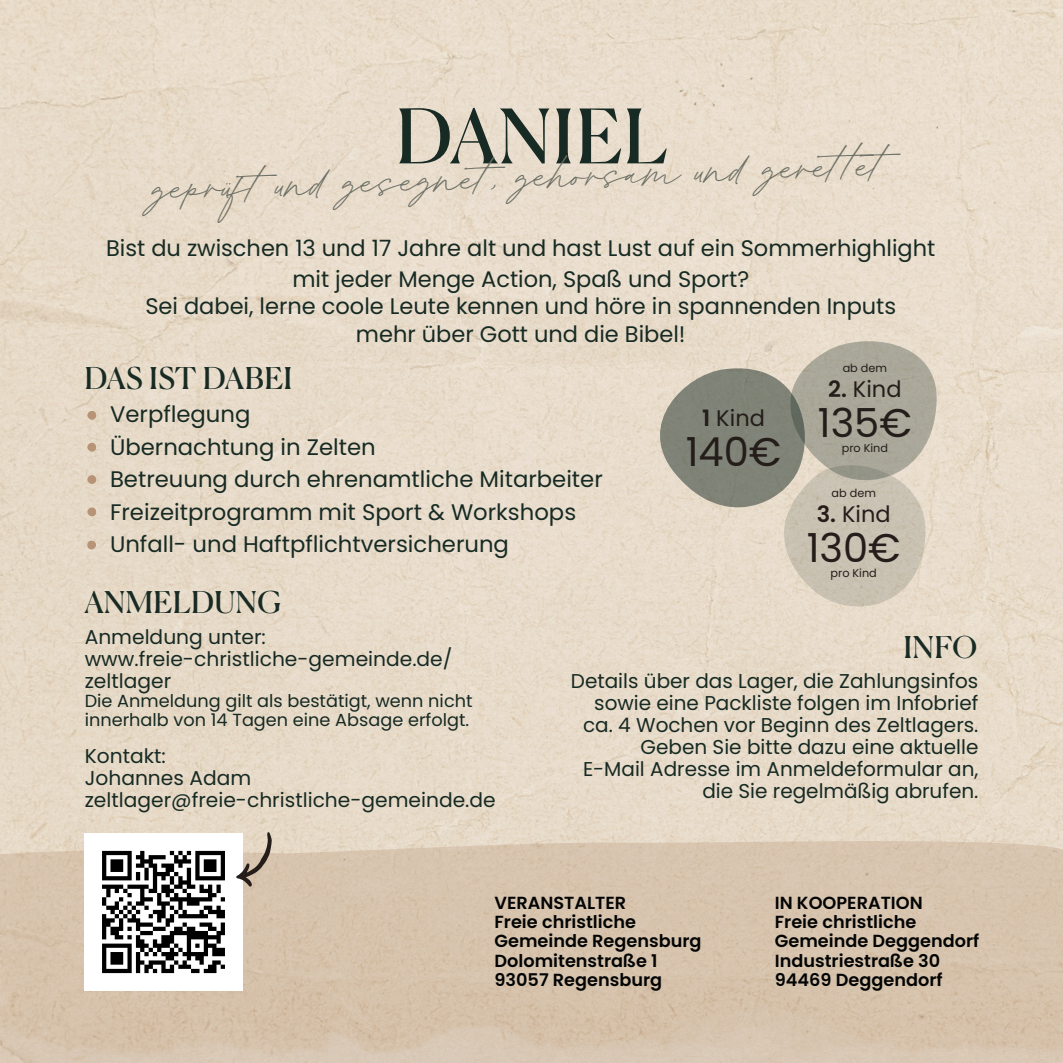
<style>
.page{position:relative;width:1063px;height:1063px;background:#fff}
.page>*{position:absolute;margin:0;border:0;box-sizing:border-box;transform-origin:0 0}
.t1{font:75px "Canela";letter-spacing:.02em;color:#172a23}
.t2{font:45px "Gofar Script";color:#6d7066}
.t3{font:40px "Poppins";color:#241d1a}
.t4{font:30px "Canela";letter-spacing:.02em;color:#172a23}
.t5{font:22.5px/32.5px "Poppins";color:#172a23;text-align:center}
.t6{font:22.5px "Poppins";color:#241d1a}
.t7{font:20px/22px "Poppins";color:#172a23}
.t8{font:600 17.5px/19.2px "Poppins";color:#030505}
.t9{font:17.5px/19.2px "Poppins";color:#172a23}
.t10{font:11.25px "Poppins";color:#241d1a}
.s1{font-weight:600}
</style>
<div class="page">
<img style="left:0;top:0;width:1063px;height:836px">
<svg style="left:0;top:836px;width:1063px;height:227px;background:#d7c3ad"></svg>
<svg style="left:86px;top:410px;width:11px;height:11px"></svg>
<svg style="left:86px;top:507px;width:11px;height:11px"></svg>
<svg style="left:85px;top:442px;width:12px;height:10px"></svg>
<svg style="left:86px;top:540px;width:12px;height:10px"></svg>
<svg style="left:86px;top:474px;width:11px;height:12px"></svg>
<svg style="left:634px;top:331px;width:306px;height:289px;background:#c4bdae"></svg>
<img style="left:85px;top:833px;width:157px;height:158px">
<svg style="left:236px;top:832px;width:36px;height:55px"></svg>
<h1 class="t1" style="left:396px;top:73px;width:273px">DANIEL</h1>
<h2 class="t2" style="left:151px;top:161px;width:735px;rotate:-2deg">geprüft und gesegnet, gehorsam und gerett et</h2>
<p class="t5" style="left:106px;top:233px;width:831px;line-height:30.5px">Bist du zwischen 13 und 17 Jahre alt und hast Lust auf ein Sommerhighlight mit jeder Menge Action, Spaß und Sport?</p>
<p class="t5" style="left:145px;top:292px;width:752px;line-height:27.5px">Sei dabei, lerne coole Leute kennen und höre in spannenden Inputs mehr über Gott und die Bibel!</p>
<h3 class="t4" style="left:84px;top:353px;width:210px">DAS IST DABEI</h3>
<p class="t10" style="left:843px;top:361px;width:46px">ab dem</p>
<p class="t6" style="left:828px;top:374px;width:75px"><span class="s1">2.</span> Kind</p>
<h3 class="t3" style="left:818px;top:395px;width:95px">135€</h3>
<p class="t10" style="left:842px;top:441px;width:48px">pro Kind</p>
<p class="t10" style="left:832px;top:486px;width:46px">ab dem</p>
<p class="t6" style="left:817px;top:499px;width:75px"><span class="s1">3.</span> Kind</p>
<h3 class="t3" style="left:807px;top:520px;width:95px">130€</h3>
<p class="t10" style="left:831px;top:566px;width:48px">pro Kind</p>
<p class="t5" style="left:110px;top:398px;width:494px;text-align:left">Verpflegung<br>Übernachtung in Zelten<br>Betreuung durch ehrenamtliche Mitarbeiter<br>Freizeitprogramm mit Sport &amp; Workshops<br>Unfall- und Haftpflichtversicherung</p>
<p class="t6" style="left:702px;top:402px;width:64px"><span class="s1">1</span> Kind</p>
<h3 class="t3" style="left:686px;top:424px;width:97px">140€</h3>
<h3 class="t4" style="left:84px;top:577px;width:198px">ANMELDUNG</h3>
<p class="t7" style="left:85px;top:626px;width:369px">Anmeldung unter: www.freie-christliche-gemeinde.de/ zeltlager</p>
<p class="t9" style="left:85px;top:691px;width:389px">Die Anmeldung gilt als bestätigt, wenn nicht innerhalb von 14 Tagen eine Absage erfolgt.</p>
<p class="t7" style="left:85px;top:745px;width:413px">Kontakt:<br>Johannes Adam zeltlager@freie-christliche-gemeinde.de</p>
<h3 class="t4" style="left:903px;top:622px;width:75px">INFO</h3>
<p class="t7" style="left:571px;top:670px;width:409px;text-align:right">Details über das Lager, die Zahlungsinfos sowie eine Packliste folgen im Infobrief ca. 4 Wochen vor Beginn des Zeltlagers.<br>Geben Sie bitte dazu eine aktuelle<br>E-Mail Adresse im Anmeldeformular an, die Sie regelmäßig abrufen.</p>
<p class="t8" style="left:495px;top:893px;width:209px">VERANSTALTER<br>Freie christliche<br>Gemeinde Regensburg<br>Dolomitenstraße 1<br>93057 Regensburg</p>
<p class="t8" style="left:775px;top:893px;width:206px">IN KOOPERATION<br>Freie christliche<br>Gemeinde Deggendorf<br>Industriestraße 30<br>94469 Deggendorf</p>
</div>
